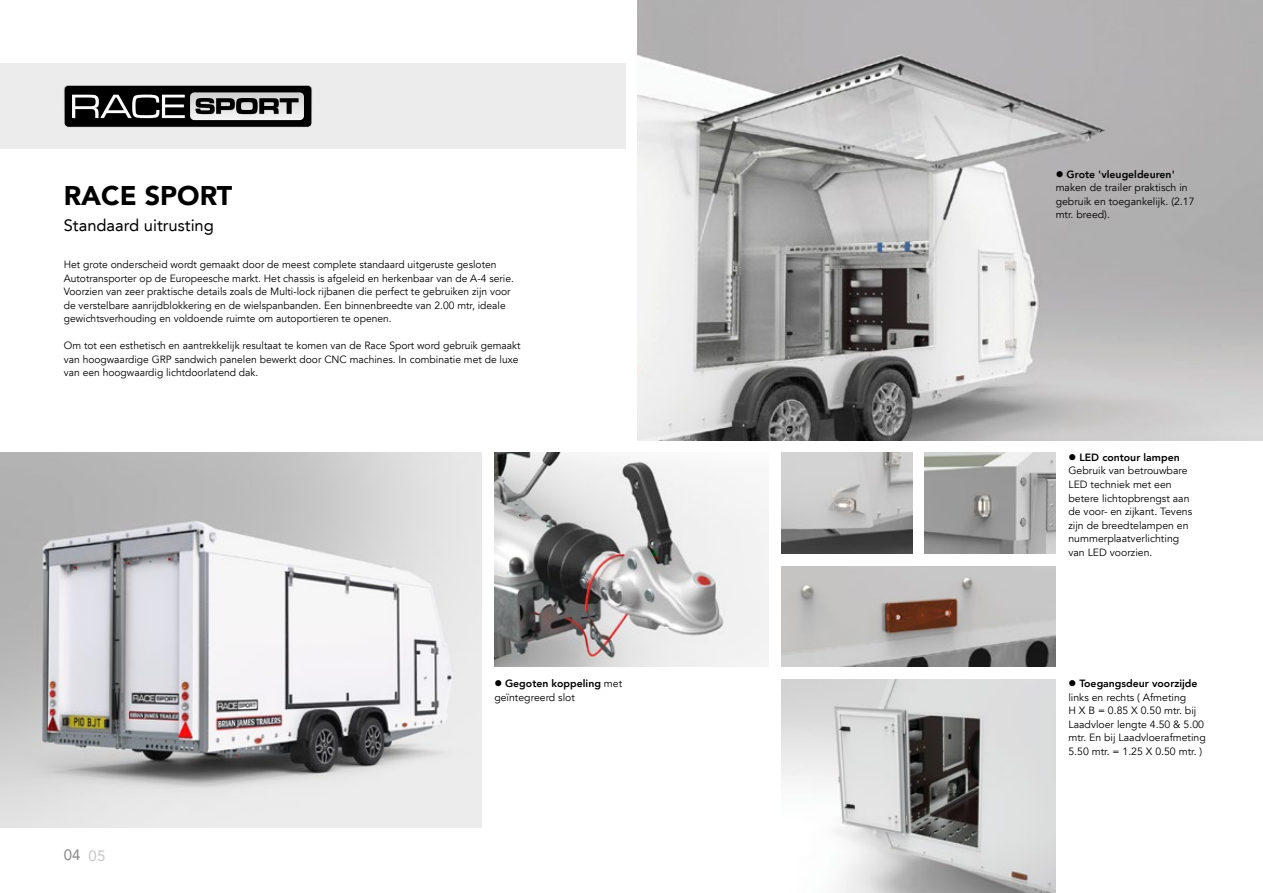
<style>
.page{position:relative;width:1263px;height:893px;background:#fff}
.page>*{position:absolute;margin:0;border:0;box-sizing:border-box;transform-origin:0 0}
.t1{font:900 27px "Avenir LT";color:#000}
.t2{font:16.5px "Avenir LT";color:#000}
.t3{font:15px "Avenir LT";color:#878787}
.t4{font:10.5px/13.5px "Avenir LT";color:#000}
.s1{font-weight:800}
.s2{color:#c6c6c6}
</style>
<div class="page">
<img style="left:0;top:453px;width:482px;height:375px">
<div style="left:0;top:64px;width:625px;height:85px;background:#ececec"></div>
<svg style="left:64px;top:85px;width:248px;height:43px;background:#4f4f4f"></svg>
<img style="left:638px;top:0;width:625px;height:440px">
<img style="left:781px;top:453px;width:131px;height:100px">
<img style="left:781px;top:679px;width:275px;height:214px">
<img style="left:781px;top:566px;width:275px;height:100px">
<img style="left:925px;top:453px;width:131px;height:100px">
<img style="left:494px;top:453px;width:275px;height:213px">
<h1 class="t1" style="left:64px;top:180px;width:170px">RACE SPORT</h1>
<h2 class="t2" style="left:64px;top:215px;width:152px">Standaard uitrusting</h2>
<p class="t4" style="left:64px;top:258px;width:452px">Het grote onderscheid wordt gemaakt door de meest complete standaard uitgeruste gesloten Autotransporter op de Europeesche markt. Het chassis is afgeleid en herkenbaar van de A-4 serie.<br>Voorzien van zeer praktische details zoals de Multi-lock rijbanen die perfect te gebruiken zijn voor de verstelbare aanrijdblokkering en de wielspanbanden. Een binnenbreedte van 2.00 mtr, ideale gewichtsverhouding en voldoende ruimte om autoportieren te openen.</p>
<p class="t4" style="left:64px;top:339px;width:458px">Om tot een esthetisch en aantrekkelijk resultaat te komen van de Race Sport word gebruik gemaakt van hoogwaardige GRP sandwich panelen bewerkt door CNC machines. In combinatie met de luxe van een hoogwaardig lichtdoorlatend dak.</p>
<p class="t4" style="left:1056px;top:168px;width:140px">● <span class="s1">Grote 'vleugeldeuren' </span>maken de trailer praktisch in gebruik en toegankelijk. (2.17 mtr. breed).</p>
<p class="t4" style="left:1068px;top:451px;width:125px">● <span class="s1">LED contour lampen<br></span>Gebruik van betrouwbare<br>LED techniek met een betere lichtopbrengst aan de voor- en zijkant. Tevens zijn de breedtelampen en nummerplaatverlichting van LED voorzien.</p>
<h3 class="t3" style="left:64px;top:846px;width:43px">04 <span class="s2">05</span></h3>
<p class="t4" style="left:494px;top:677px;width:129px">● <span class="s1">Gegoten koppeling</span> met geïntegreerd slot</p>
<p class="t4" style="left:1068px;top:677px;width:139px">● <span class="s1">Toegangsdeur voorzijde </span>links en rechts ( Afmeting<br>H X B = 0.85 X 0.50 mtr. bij<br>Laadvloer lengte 4.50 &amp; 5.00 mtr. En bij Laadvloerafmeting<br>5.50 mtr. = 1.25 X 0.50 mtr. )</p>
</div>
